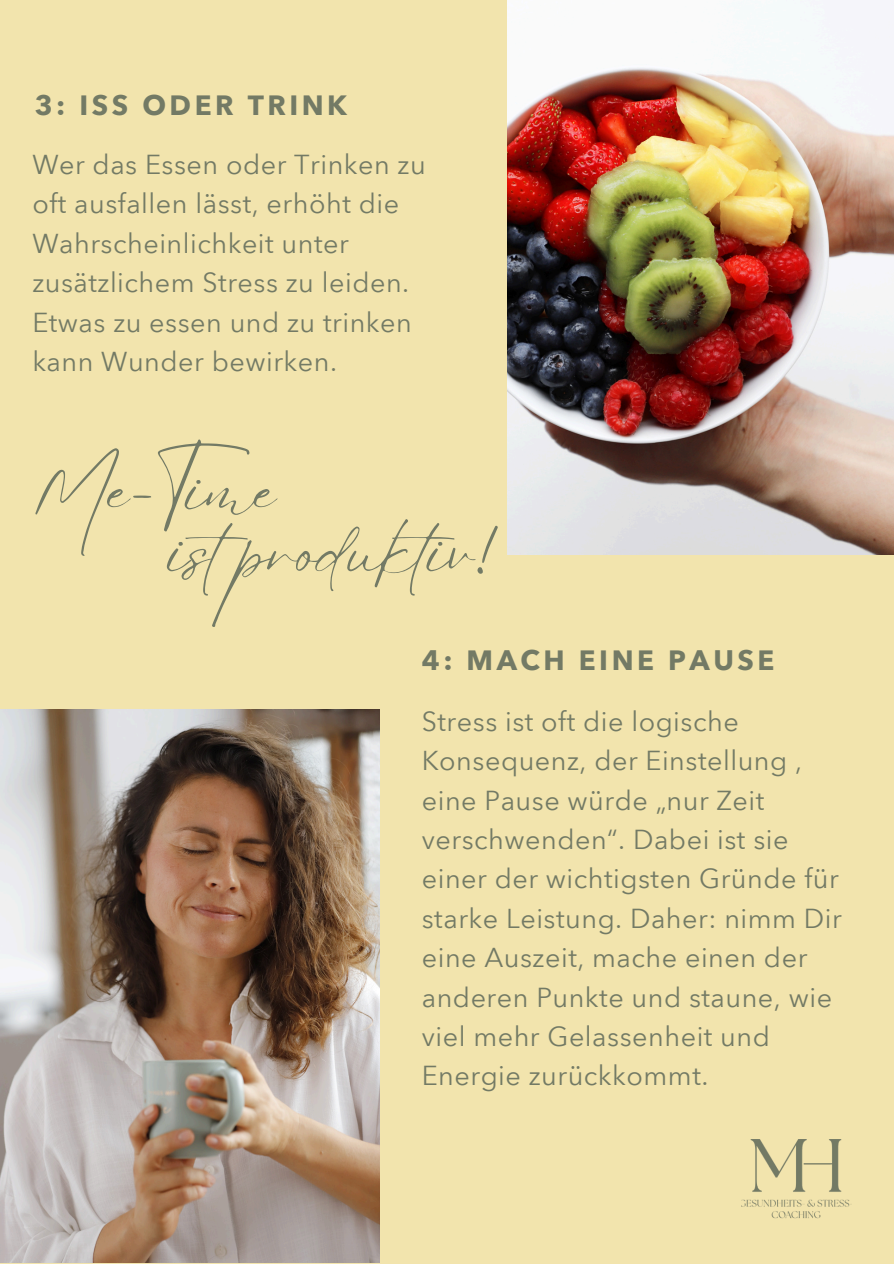
<style>
.page{position:relative;width:894px;height:1264px;background:#fff}
.page>*{position:absolute;margin:0;border:0;box-sizing:border-box;transform-origin:0 0}
.t1{font:64.8px/61.8px "Eyesome Script";color:#737a65}
.t2{font:700 27.9px "Avenir Next Arabic";letter-spacing:.125em;color:#737a65}
.t3{font:27px/39.5px "Avenir Next Arabic";letter-spacing:.02em;color:#737a65}
</style>
<div class="page">
<div style="left:0;top:0;width:893px;height:1263px;background:#f2e4ad"></div>
<img style="left:507px;top:0;width:386px;height:555px">
<img style="left:0;top:709px;width:379px;height:553px">
<img style="left:741px;top:1139px;width:110px;height:80px">
<p class="t2" style="left:35px;top:89px;width:314px">3: ISS ODER TRINK</p>
<h1 class="t3" style="left:32px;top:145px;width:395px">Wer das Essen oder Trinken zu oft ausfallen lässt, erhöht die<br>Wahrscheinlichkeit unter zusätzlichem Stress zu leiden.<br>Etwas zu essen und zu trinken kann Wunder bewirken.</h1>
<p class="t1" style="left:168px;top:455px;width:334px;text-indent:-136px">Me-Time istproduktiv!</p>
<h2 class="t2" style="left:421px;top:643px;width:354px">4: MACH EINE PAUSE</h2>
<p class="t3" style="left:421px;top:702px;width:421px">Stress ist oft die logische<br>Konsequenz, der Einstellung , eine Pause würde „nur Zeit verschwenden“. Dabei ist sie einer der wichtigsten Gründe für starke Leistung. Daher: nimm Dir eine Auszeit, mache einen der anderen Punkte und staune, wie viel mehr Gelassenheit und<br>Energie zurückkommt.</p>
</div>
